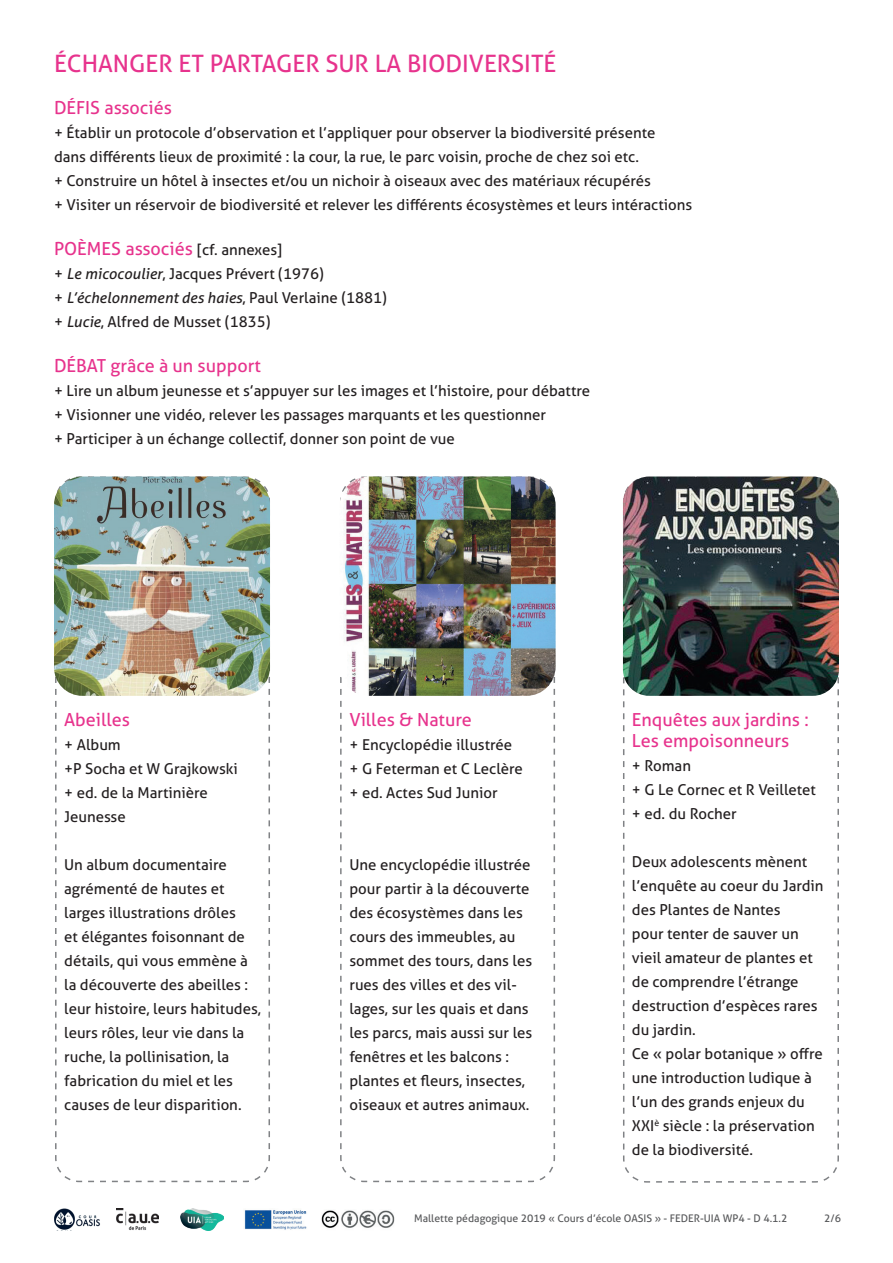
<style>
.page{position:relative;width:893px;height:1263px;background:#fff}
.page>*{position:absolute;margin:0;border:0;box-sizing:border-box;transform-origin:0 0}
.t1{font:24px "Aller";color:#e7338d}
.t2{font:18px/21px "Aller";color:#e7338d}
.t3{font:15px/24px "Aller";color:#231f20}
.t4{font:10.5px "Aller";color:#57585a}
.s1{font-size:15px;color:#231f20}
.s2{font-style:italic}
</style>
<div class="page">
<img style="left:117px;top:1209px;width:42px;height:21px">
<img style="left:244px;top:1210px;width:63px;height:20px">
<img style="left:181px;top:1209px;width:42px;height:21px">
<img style="left:54px;top:1209px;width:21px;height:21px">
<img style="left:76px;top:1215px;width:24px;height:11px">
<img style="left:321px;top:1210px;width:74px;height:18px">
<svg style="left:340px;top:700px;width:216px;height:483px"></svg>
<svg style="left:55px;top:700px;width:215px;height:483px"></svg>
<svg style="left:622px;top:642px;width:217px;height:541px"></svg>
<img style="left:54px;top:476px;width:216px;height:220px">
<img style="left:340px;top:476px;width:216px;height:220px">
<img style="left:623px;top:476px;width:216px;height:220px">
<h1 class="t1" style="left:54px;top:49px;width:504px">ÉCHANGER ET PARTAGER SUR LA BIODIVERSITÉ</h1>
<p class="t2" style="left:54px;top:97px;width:119px">DÉFIS associés</p>
<p class="t3" style="left:54px;top:121px;width:640px">+ Établir un protocole d’observation et l’appliquer pour observer la biodiversité présente<br>dans différents lieux de proximité : la cour, la rue, le parc voisin, proche de chez soi etc.<br>+ Construire un hôtel à insectes et/ou un nichoir à oiseaux avec des matériaux récupérés<br>+ Visiter un réservoir de biodiversité et relever les différents écosystèmes et leurs intéractions</p>
<p class="t2" style="left:54px;top:238px;width:229px">POÈMES associés <span class="s1">[cf. annexes]</span></p>
<p class="t3" style="left:54px;top:262px;width:334px">+ <span class="s2">Le micocoulier</span>, Jacques Prévert (1976)<br>+ <span class="s2">L’échelonnement des haies</span>, Paul Verlaine (1881) + <span class="s2">Lucie</span>, Alfred de Musset (1835)</p>
<p class="t2" style="left:54px;top:355px;width:208px">DÉBAT grâce à un support</p>
<p class="t3" style="left:54px;top:379px;width:538px">+ Lire un album jeunesse et s’appuyer sur les images et l’histoire, pour débattre + Visionner une vidéo, relever les passages marquants et les questionner<br>+ Participer à un échange collectif, donner son point de vue</p>
<p class="t2" style="left:64px;top:709px;width:67px">Abeilles</p>
<p class="t3" style="left:64px;top:732px;width:175px">+ Album<br>+P Socha et W Grajkowski + ed. de la Martinière<br>Jeunesse</p>
<p class="t3" style="left:64px;top:852px;width:198px">Un album documentaire agrémenté de hautes et larges illustrations drôles<br>et élégantes foisonnant de détails, qui vous emmène à la découverte des abeilles : leur histoire, leurs habitudes, leurs rôles, leur vie dans la ruche, la pollinisation, la fabrication du miel et les causes de leur disparition.</p>
<p class="t2" style="left:349px;top:709px;width:124px">Villes &amp; Nature</p>
<p class="t3" style="left:349px;top:732px;width:175px">+ Encyclopédie illustrée + G Feterman et C Leclère + ed. Actes Sud Junior</p>
<p class="t3" style="left:349px;top:852px;width:184px">Une encyclopédie illustrée pour partir à la découverte des écosystèmes dans les cours des immeubles, au sommet des tours, dans les rues des villes et des vil&shy;lages, sur les quais et dans les parcs, mais aussi sur les fenêtres et les balcons : plantes et fleurs, insectes, oiseaux et autres animaux.</p>
<p class="t2" style="left:632px;top:709px;width:178px">Enquêtes aux jardins :<br>Les empoisonneurs</p>
<p class="t3" style="left:632px;top:753px;width:186px">+ Roman<br>+ G Le Cornec et R Veilletet + ed. du Rocher</p>
<p class="t3" style="left:632px;top:849px;width:193px">Deux adolescents mènent l’enquête au coeur du Jardin des Plantes de Nantes<br>pour tenter de sauver un vieil amateur de plantes et de comprendre l’étrange destruction d’espèces rares du jardin.<br>Ce « polar botanique » offre une introduction ludique à l’un des grands enjeux du<br>XXI<sup>è</sup> siècle : la préservation de la biodiversité.</p>
<p class="t4" style="left:414px;top:1211px;width:375px">Mallette pédagogique 2019 « Cours d’école OASIS » - FEDER-UIA WP4 - D 4.1.2</p>
<p class="t4" style="left:824px;top:1212px;width:18px">2/6</p>
</div>
